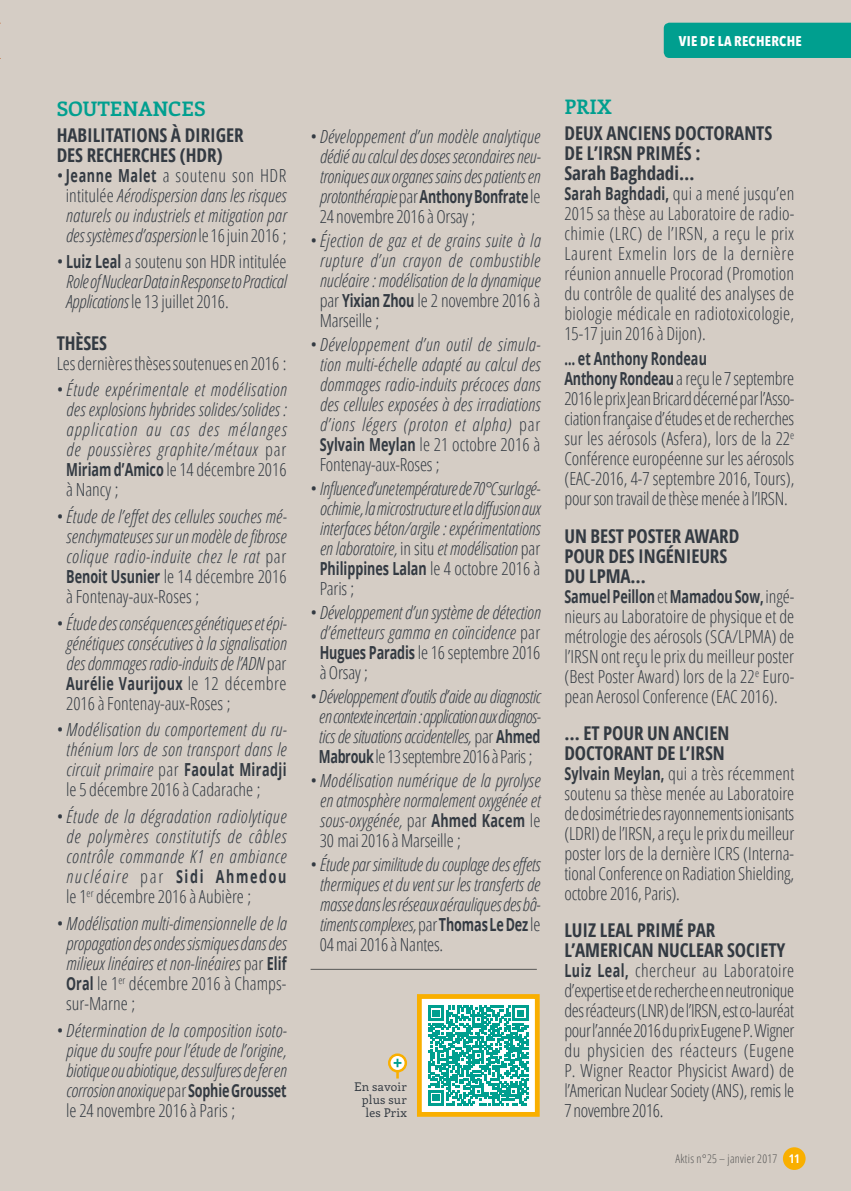
<style>
.page{position:relative;width:851px;height:1191px;background:#fff}
.page>*{position:absolute;margin:0;border:0;box-sizing:border-box;transform-origin:0 0}
.t1{font:700 20px "Enriqueta";letter-spacing:-.005em;color:#009f8f}
.t2{font:700 condensed 19px/20px "Open Sans";letter-spacing:-.005em;color:#333a42}
.t3{font:italic 300 condensed 18px/20px "Open Sans";color:#333a42;text-align:justify}
.t4{font:300 condensed 18px/20px "Open Sans";letter-spacing:-.005em;color:#333a42;text-align:justify}
.t5{font:italic 300 condensed 18px/20px "Open Sans";letter-spacing:-.02em;color:#333a42;text-align:center}
.t6{font:700 condensed 14px "Avenir Next LT Pro";letter-spacing:.02em;color:#fff}
.t7{font:12px/13px "Enriqueta";letter-spacing:.02em;color:#333a42;text-align:right}
.t8{font:300 condensed 12px "Open Sans";letter-spacing:.02em;color:#575756}
.t9{font:700 condensed 12px "Open Sans";color:#fff}
.s1{font-style:normal}
.s2{font-weight:700;font-style:normal;font-stretch:normal}
.s3{font-weight:700;font-stretch:normal}
</style>
<div class="page">
<div style="left:0;top:0;width:850px;height:1191px;background:#d5cdc5"></div>
<div style="left:663px;top:23px;width:187px;height:35px;background:#009f8f"></div>
<div style="left:782px;top:1147px;width:23px;height:23px;background:#f9af00;border-radius:50%"></div>
<div style="left:419px;top:996px;width:118px;height:118px;background:#fff"></div>
<svg style="left:428px;top:1005px;width:100px;height:100px"></svg>
<div style="left:417px;top:994px;width:122px;height:122px;border:5px solid #f9af00"></div>
<svg style="left:389px;top:1054px;width:17px;height:17px"></svg>
<div style="left:388px;top:1053px;width:19px;height:19px;border:3px solid #f9af00;border-radius:50%"></div>
<svg style="left:393px;top:1058px;width:8px;height:20px"></svg>
<hr style="left:310px;top:969px;width:226px;height:1px;background:#575756">
<p class="t1" style="left:57px;top:95px;width:150px">SOUTENANCES</p>
<p class="t2" style="left:57px;top:124px;width:188px">HABILITATIONS À DIRIGER<br>DES RECHERCHES (HDR)</p>
<p class="t3" style="left:57px;top:165px;width:231px;text-align:center"><span class="s1">•</span> <span class="s2">Jeanne Malet</span> <span class="s1">a soutenu son HDR intitulée</span> Aérodispersion dans les risques naturels ou industriels et mitigation par des systèmes d’aspersion <span class="s1">le 16 juin 2016 ;</span></p>
<p class="t3" style="left:66px;top:250px;width:222px;text-indent:-9px"><span class="s1">•</span> <span class="s2">Luiz Leal</span> <span class="s1">a soutenu son HDR intitulée </span>Role of Nuclear Data in Response to Practical Applications <span class="s1">le 13 juillet 2016.</span></p>
<p class="t2" style="left:57px;top:333px;width:52px">THÈSES</p>
<p class="t4" style="left:57px;top:353px;width:231px">Les dernières thèses soutenues en 2016 :</p>
<p class="t3" style="left:66px;top:379px;width:222px;text-indent:-9px"><span class="s1">•</span> Étude expérimentale et modélisation des explosions hybrides solides/solides : application au cas des mélanges de poussières graphite/métaux <span class="s1">par </span><span class="s2">Miriam d’Amico</span> <span class="s1">le 14 décembre 2016 à Nancy ;</span></p>
<p class="t3" style="left:66px;top:505px;width:222px;text-indent:-9px"><span class="s1">•</span> Étude de l’effet des cellules souches mé&shy;senchymateuses sur un modèle de fibrose colique radio-induite chez le rat <span class="s1">par </span><span class="s2">Benoit Usunier</span> <span class="s1">le 14 décembre 2016 à Fontenay-aux-Roses ;</span></p>
<p class="t3" style="left:66px;top:612px;width:222px;text-indent:-9px"><span class="s1">•</span> Étude des conséquences génétiques et épi&shy;génétiques consécutives à la signalisation des dommages radio-induits de l’ADN <span class="s1">par </span><span class="s2">Aurélie Vaurijoux</span> <span class="s1">le 12 décembre 2016 à Fontenay-aux-Roses ;</span></p>
<p class="t3" style="left:66px;top:719px;width:222px;text-indent:-9px"><span class="s1">•</span> Modélisation du comportement du ru&shy;thénium lors de son transport dans le circuit primaire <span class="s1">par</span> <span class="s2">Faoulat Miradji </span><span class="s1">le 5 décembre 2016 à Cadarache ;</span></p>
<p class="t3" style="left:66px;top:806px;width:222px;text-indent:-9px"><span class="s1">•</span> Étude de la dégradation radiolytique de polymères constitutifs de câbles contrôle commande K1 en ambiance nucléaire <span class="s1">par</span> <span class="s2">Sidi Ahmedou </span><span class="s1">le 1</span><sup>er</sup> <span class="s1">décembre 2016 à Aubière ;</span></p>
<p class="t3" style="left:66px;top:913px;width:222px;text-indent:-9px"><span class="s1">•</span> Modélisation multi-dimensionnelle de la propagation des ondes sismiques dans des milieux linéaires et non-linéaires <span class="s1">par</span> <span class="s2">Elif Oral</span> <span class="s1">le 1</span><sup>er</sup> <span class="s1">décembre 2016 à Champs&shy;sur-Marne ;</span></p>
<p class="t3" style="left:66px;top:1019px;width:222px;text-indent:-9px"><span class="s1">•</span> Détermination de la composition isoto&shy;pique du soufre pour l’étude de l’origine, biotique ou abiotique, des sulfures de fer en corrosion anoxique <span class="s1">par</span> <span class="s2">Sophie Grousset </span><span class="s1">le 24 novembre 2016 à Paris ;</span></p>
<p class="t3" style="left:319px;top:126px;width:222px;text-indent:-9px"><span class="s1">•</span> Développement d’un modèle analytique dédié au calcul des doses secondaires neu&shy;troniques aux organes sains des patients en protonthérapie<span class="s1">par</span> <span class="s2">Anthony Bonfrate</span> <span class="s1">le 24 novembre 2016 à Orsay ;</span></p>
<p class="t3" style="left:319px;top:230px;width:222px;text-indent:-9px"><span class="s1">•</span> Éjection de gaz et de grains suite à la rupture d’un crayon de combustible nucléaire : modélisation de la dynamique <span class="s1">par</span> <span class="s2">Yixian Zhou</span> <span class="s1">le 2 novembre 2016 à Marseille ;</span></p>
<p class="t3" style="left:319px;top:334px;width:222px;text-indent:-9px"><span class="s1">•</span> Développement d’un outil de simula&shy;tion multi-échelle adapté au calcul des dommages radio-induits précoces dans des cellules exposées à des irradiations d’ions légers (proton et alpha) <span class="s1">par </span><span class="s2">Sylvain Meylan</span> <span class="s1">le 21 octobre 2016 à Fontenay-aux-Roses ;</span></p>
<p class="t3" style="left:319px;top:478px;width:222px;text-indent:-9px"><span class="s1">•</span> Influence d’une température de 70°C sur la gé&shy;ochimie, la microstructure et la diffusion aux interfaces béton/argile : expérimentations en laboratoire, <span class="s1">in situ</span> et modélisation <span class="s1">par </span><span class="s2">Philippines Lalan</span> <span class="s1">le 4 octobre 2016 à Paris ;</span></p>
<p class="t3" style="left:319px;top:602px;width:222px;text-indent:-9px"><span class="s1">•</span> Développement d’un système de détection d’émetteurs gamma en coïncidence <span class="s1">par </span><span class="s2">Hugues Paradis</span> <span class="s1">le 16 septembre 2016 à Orsay ;</span></p>
<p class="t5" style="left:310px;top:686px;width:231px"><span class="s1">•</span> Développement d’outils d’aide au diagnostic en contexte incertain : application aux diagnos&shy;tics de situations accidentelles, <span class="s1">par</span> <span class="s2">Ahmed Mabrouk</span> <span class="s1">le 13 septembre 2016 à Paris ;</span></p>
<p class="t3" style="left:319px;top:770px;width:222px;text-indent:-9px"><span class="s1">•</span> Modélisation numérique de la pyrolyse en atmosphère normalement oxygénée et sous-oxygénée, <span class="s1">par</span> <span class="s2">Ahmed Kacem</span> <span class="s1">le 30 mai 2016 à Marseille ;</span></p>
<p class="t3" style="left:319px;top:854px;width:222px;text-indent:-9px"><span class="s1">•</span> Étude par similitude du couplage des effets thermiques et du vent sur les transferts de masse dans les réseaux aérauliques des bâ&shy;timents complexes, <span class="s1">par</span> <span class="s2">Thomas Le Dez</span> <span class="s1">le 04 mai 2016 à Nantes.</span></p>
<p class="t7" style="left:354px;top:1079px;width:54px">En savoir plus sur les Prix</p>
<p class="t6" style="left:678px;top:32px;width:124px">VIE DE LA RECHERCHE</p>
<p class="t1" style="left:564px;top:92px;width:49px">PRIX</p>
<p class="t2" style="left:564px;top:122px;width:209px">DEUX ANCIENS DOCTORANTS<br>DE L’IRSN PRIMÉS :<br>Sarah Baghdadi…</p>
<p class="t4" style="left:564px;top:183px;width:231px"><span class="s3">Sarah Baghdadi,</span> qui a mené jusqu’en 2015 sa thèse au Laboratoire de radio&shy;chimie (LRC) de l’IRSN, a reçu le prix Laurent Exmelin lors de la dernière réunion annuelle Procorad (Promotion du contrôle de qualité des analyses de biologie médicale en radiotoxicologie, 15-17 juin 2016 à Dijon).</p>
<p class="t4" style="left:564px;top:348px;width:231px;text-align:left"><span class="s3">… et Anthony Rondeau<br>Anthony Rondeau</span> a reçu le 7 septembre 2016 le prix Jean Bricard décerné par l’Asso&shy;ciation française d’études et de recherches sur les aérosols (Asfera), lors de la 22<sup>e </sup>Conférence européenne sur les aérosols (EAC-2016, 4-7 septembre 2016, Tours), pour son travail de thèse menée à l’IRSN.</p>
<p class="t2" style="left:564px;top:525px;width:176px">UN BEST POSTER AWARD<br>POUR DES INGÉNIEURS<br>DU LPMA…</p>
<p class="t4" style="left:564px;top:585px;width:231px"><span class="s3">Samuel Peillon</span> et <span class="s3">Mamadou Sow,</span> ingé&shy;nieurs au Laboratoire de physique et de métrologie des aérosols (SCA/LPMA) de l’IRSN ont reçu le prix du meilleur poster (Best Poster Award) lors de la 22<sup>e</sup> Euro&shy;pean Aerosol Conference (EAC 2016).</p>
<p class="t2" style="left:564px;top:722px;width:166px">… ET POUR UN ANCIEN<br>DOCTORANT DE L’IRSN</p>
<p class="t4" style="left:564px;top:762px;width:231px"><span class="s3">Sylvain Meylan,</span> qui a très récemment soutenu sa thèse menée au Laboratoire de dosimétrie des rayonnements ionisants (LDRI) de l’IRSN, a reçu le prix du meilleur poster lors de la dernière ICRS (Interna&shy;tional Conference on Radiation Shielding, octobre 2016, Paris).</p>
<p class="t2" style="left:564px;top:919px;width:222px">LUIZ LEAL PRIMÉ PAR<br>L’AMERICAN NUCLEAR SOCIETY</p>
<p class="t4" style="left:564px;top:959px;width:231px"><span class="s3">Luiz Leal,</span> chercheur au Laboratoire d’expertise et de recherche en neutronique des réacteurs (LNR) de l’IRSN, est co-lauréat pour l’année 2016 du prix Eugene P. Wigner du physicien des réacteurs (Eugene P. Wigner Reactor Physicist Award) de l’American Nuclear Society (ANS), remis le 7 novembre 2016.</p>
<p class="t8" style="left:675px;top:1150px;width:103px">Aktis n°25 – janvier 2017</p>
<p class="t9" style="left:788px;top:1150px;width:13px">11</p>
</div>
